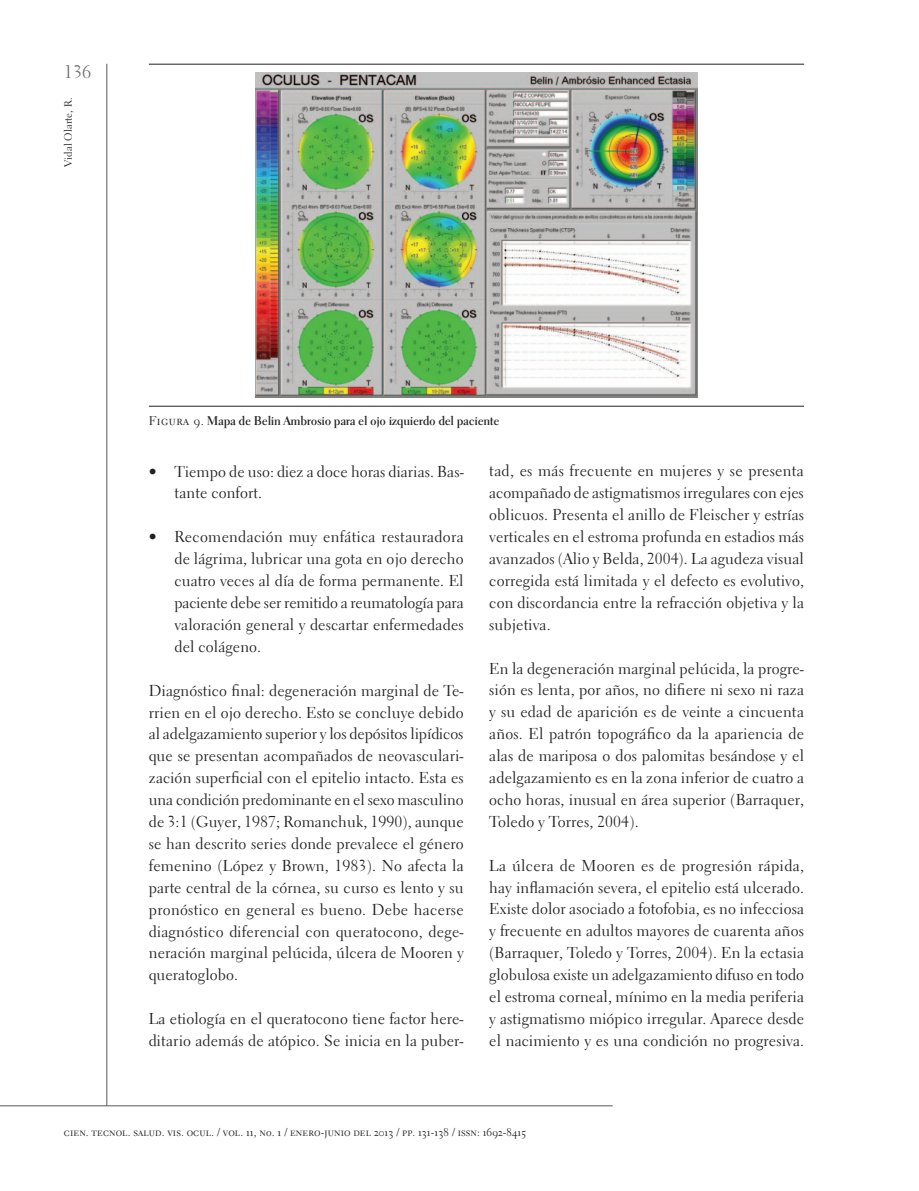
<style>
.page{position:relative;width:919px;height:1191px;background:#fff}
.page>*{position:absolute;margin:0;border:0;box-sizing:border-box;transform-origin:0 0}
.t1{font:18px "Electra LH";color:#6c6d70}
.t2{font:15.75px/21.9px "Electra LH";letter-spacing:.01em;color:#231f20;text-align:justify}
.t3{font:12.75px "Electra LH Bold Display";letter-spacing:.025em;color:#231f20}
.t4{font:11.25px "Electra LH Regular SC";letter-spacing:.01em;color:#231f20}
.t5{font:10.5px "Electra LH";letter-spacing:.01em;color:#231f20}
.s1{font-family:"Electra LH Regular SC"}
.s2{font-family:"Electra LH"}
</style>
<div class="page">
<hr style="left:106px;top:64px;width:1px;height:1042px;background:#57585a">
<hr style="left:0;top:1105px;width:612px;height:1px;background:#57585a">
<hr style="left:149px;top:64px;width:655px;height:1px;background:#231f20">
<hr style="left:149px;top:406px;width:655px;height:1px;background:#231f20">
<img style="left:255px;top:73px;width:442px;height:325px">
<p class="t1" style="left:64px;top:61px;width:29px">136</p>
<p class="t5" style="left:62px;top:167px;width:70px;rotate:-90deg">Vidal Olarte, R.</p>
<p class="t3" style="left:149px;top:413px;width:352px"><span class="s1">Figura 9.</span> Mapa de Belin Ambrosio para el ojo izquierdo del paciente</p>
<p class="t2" style="left:174px;top:460px;width:291px;text-indent:-26px">• Tiempo de uso: diez a doce horas diarias. Bas&shy;tante confort.</p>
<p class="t2" style="left:174px;top:526px;width:291px;text-indent:-25px">• Recomendación muy enfática restauradora de lágrima, lubricar una gota en ojo derecho cuatro veces al día de forma permanente. El paciente debe ser remitido a reumatología para valoración general y descartar enfermedades del colágeno.</p>
<p class="t2" style="left:149px;top:679px;width:316px">Diagnóstico final: degeneración marginal de Te&shy;rrien en el ojo derecho. Esto se concluye debido al adelgazamiento superior y los depósitos lipídicos que se presentan acompañados de neovasculari&shy;zación superficial con el epitelio intacto. Esta es una condición predominante en el sexo masculino de 3:1 (Guyer, 1987; Romanchuk, 1990), aunque se han descrito series donde prevalece el género femenino (López y Brown, 1983). No afecta la parte central de la córnea, su curso es lento y su pronóstico en general es bueno. Debe hacerse diagnóstico diferencial con queratocono, dege&shy;neración marginal pelúcida, úlcera de Mooren y queratoglobo.</p>
<p class="t2" style="left:149px;top:1007px;width:316px">La etiología en el queratocono tiene factor here&shy;ditario además de atópico. Se inicia en la puber-</p>
<p class="t2" style="left:489px;top:460px;width:316px">tad, es más frecuente en mujeres y se presenta acompañado de astigmatismos irregulares con ejes oblicuos. Presenta el anillo de Fleischer y estrías verticales en el estroma profunda en estadios más avanzados (Alio y Belda, 2004). La agudeza visual corregida está limitada y el defecto es evolutivo, con discordancia entre la refracción objetiva y la subjetiva.</p>
<p class="t2" style="left:489px;top:657px;width:316px">En la degeneración marginal pelúcida, la progre&shy;sión es lenta, por años, no difiere ni sexo ni raza y su edad de aparición es de veinte a cincuenta años. El patrón topográfico da la apariencia de alas de mariposa o dos palomitas besándose y el adelgazamiento es en la zona inferior de cuatro a ocho horas, inusual en área superior (Barraquer, Toledo y Torres, 2004).</p>
<p class="t2" style="left:489px;top:854px;width:316px">La úlcera de Mooren es de progresión rápida, hay inflamación severa, el epitelio está ulcerado.<br>Existe dolor asociado a fotofobia, es no infecciosa y frecuente en adultos mayores de cuarenta años (Barraquer, Toledo y Torres, 2004). En la ectasia globulosa existe un adelgazamiento difuso en todo el estroma corneal, mínimo en la media periferia y astigmatismo miópico irregular. Aparece desde el nacimiento y es una condición no progresiva.</p>
<p class="t4" style="left:64px;top:1125px;width:464px">cien. tecnol. salud. vis. ocul. / vol. 11, n<span class="s2">o</span>. 1 / enero-junio del 2013 / pp. 131-138 / issn: 1692-8415</p>
</div>
